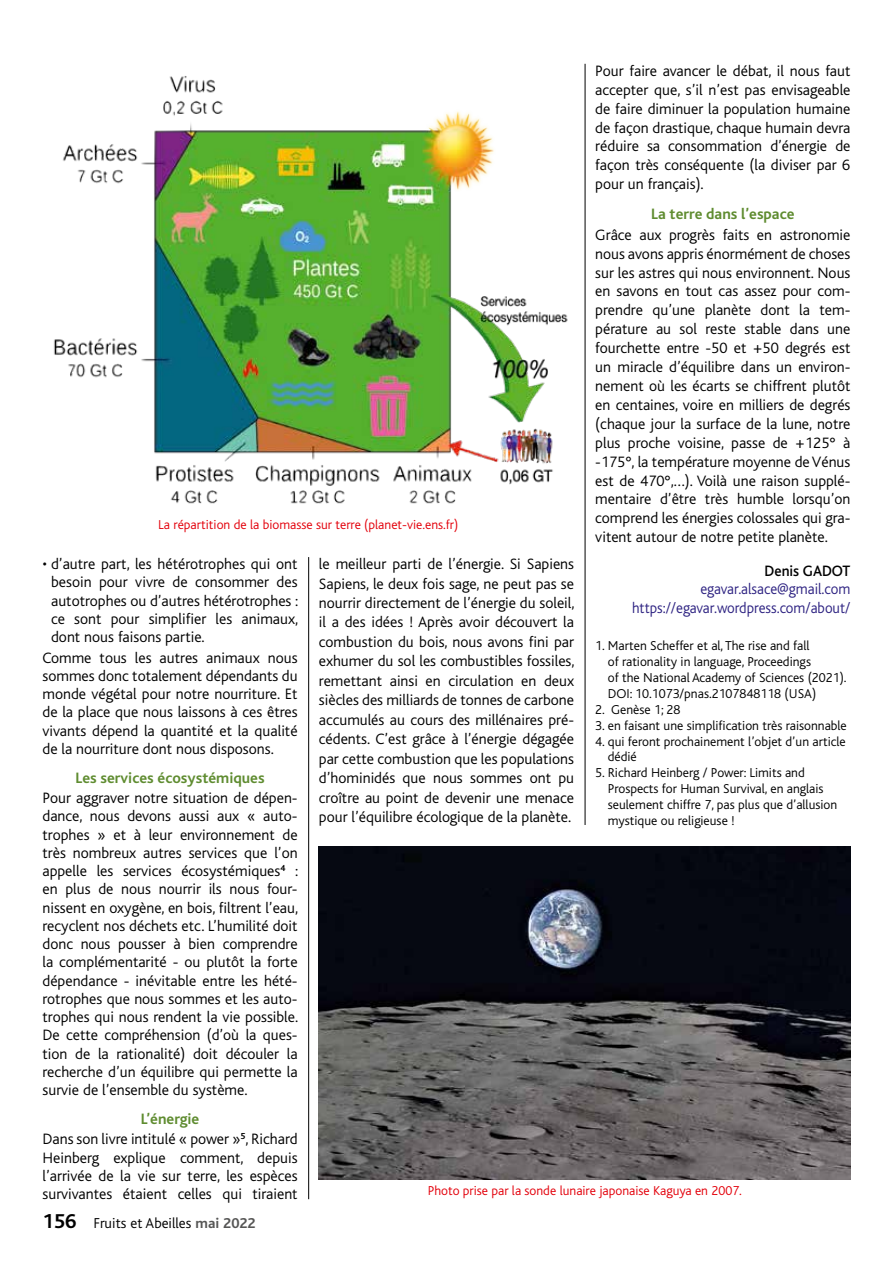
<style>
.page{position:relative;width:893px;height:1263px;background:#fff}
.page>*{position:absolute;margin:0;border:0;box-sizing:border-box;transform-origin:0 0}
.t1{font:300 15.75px/18.3px "Bliss";color:#000;text-align:justify}
.t2{font:300 15.75px/18.6px "Bliss";color:#2e2382;text-align:right;scale:.95 1}
.t3{font:700 15.75px "Bliss";color:#5f8c30}
.t4{font:500 15.75px "Bliss";color:#000;scale:.95 1}
.t5{font:300 15px "Bliss";color:#000}
.t6{font:300 13.5px/15.9px "Bliss";color:#000}
.t7{font:300 13.5px "Bliss";color:#e3000b}
.s1{font-weight:700;color:#5f8c30}
.s2{font-weight:700;font-size:21px}
.s3{font-weight:700;color:#565655}
</style>
<div class="page">
<hr style="left:308px;top:557px;width:1px;height:642px;background:#000">
<hr style="left:585px;top:64px;width:1px;height:761px;background:#000">
<img style="left:54px;top:76px;width:514px;height:428px">
<img style="left:319px;top:846px;width:531px;height:333px">
<p class="t1" style="left:595px;top:61px;width:257px;line-height:18.9px">Pour faire avancer le débat, il nous faut accepter que, s’il n’est pas envisageable de faire diminuer la population humaine de façon drastique, chaque humain devra réduire sa consommation d’énergie de façon très conséquente (la diviser par 6 pour un français).</p>
<p class="t3" style="left:651px;top:205px;width:145px">La terre dans l’espace</p>
<p class="t1" style="left:595px;top:225px;width:257px;line-height:18.9px">Grâce aux progrès faits en astronomie nous avons appris énormément de choses sur les astres qui nous environnent. Nous en savons en tout cas assez pour com&shy;prendre qu’une planète dont la tem&shy;pérature au sol reste stable dans une fourchette entre -50 et +50 degrés est un miracle d’équilibre dans un environ&shy;nement où les écarts se chiffrent plutôt en centaines, voire en milliers de degrés (chaque jour la surface de la lune, notre plus proche voisine, passe de +125° à -175°, la température moyenne de Vénus est de 470°,…). Voilà une raison supplé&shy;mentaire d’être très humble lorsqu’on comprend les énergies colossales qui gra&shy;vitent autour de notre petite planète.</p>
<p class="t4" style="left:765px;top:562px;width:92px">Denis GADOT</p>
<p class="t2" style="left:632px;top:580px;width:231px">egavar.alsace@gmail.com https://egavar.wordpress.com/about/</p>
<p class="t6" style="left:608px;top:638px;width:240px;text-indent:-13px">1. Marten Scheffer et al, The rise and fall<br>of rationality in language, Proceedings<br>of the National Academy of Sciences (2021).<br>DOI: 10.1073/pnas.2107848118 (USA)</p>
<p class="t6" style="left:595px;top:701px;width:87px">2. Genèse 1; 28</p>
<p class="t6" style="left:595px;top:717px;width:253px">3. en faisant une simplification très raisonnable</p>
<p class="t6" style="left:608px;top:733px;width:239px;text-indent:-13px">4. qui feront prochainement l’objet d’un article dédié</p>
<p class="t6" style="left:608px;top:765px;width:231px;text-indent:-13px">5. Richard Heinberg / Power: Limits and Prospects for Human Survival, en anglais seulement chiffre 7, pas plus que d’allusion mystique ou religieuse !</p>
<p class="t7" style="left:158px;top:517px;width:302px">La répartition de la biomasse sur terre (planet-vie.ens.fr)</p>
<p class="t1" style="left:319px;top:554px;width:257px;line-height:19.5px">le meilleur parti de l’énergie. Si Sapiens Sapiens, le deux fois sage, ne peut pas se nourrir directement de l’énergie du soleil, il a des idées ! Après avoir découvert la combustion du bois, nous avons fini par exhumer du sol les combustibles fossiles, remettant ainsi en circulation en deux siècles des milliards de tonnes de carbone accumulés au cours des millénaires pré&shy;cédents. C’est grâce à l’énergie dégagée par cette combustion que les populations d’hominidés que nous sommes ont pu croître au point de devenir une menace pour l’équilibre écologique de la planète.</p>
<p class="t1" style="left:51px;top:555px;width:249px;text-indent:-9px">• d’autre part, les hétérotrophes qui ont besoin pour vivre de consommer des autotrophes ou d’autres hétérotrophes : ce sont pour simplifier les animaux, dont nous faisons partie.</p>
<p class="t1" style="left:43px;top:648px;width:257px">Comme tous les autres animaux nous sommes donc totalement dépendants du monde végétal pour notre nourriture. Et de la place que nous laissons à ces êtres vivants dépend la quantité et la qualité de la nourriture dont nous disposons.</p>
<p class="t3" style="left:76px;top:769px;width:191px">Les services écosystémiques</p>
<p class="t1" style="left:43px;top:789px;width:257px">Pour aggraver notre situation de dépen&shy;dance, nous devons aussi aux « auto&shy;trophes » et à leur environnement de très nombreux autres services que l’on appelle les services écosystémiques<sup>4</sup> : en plus de nous nourrir ils nous four&shy;nissent en oxygène, en bois, filtrent l’eau, recyclent nos déchets etc. L’humilité doit donc nous pousser à bien comprendre la complémentarité - ou plutôt la forte dépendance - inévitable entre les hété&shy;rotrophes que nous sommes et les auto&shy;trophes qui nous rendent la vie possible.<br>De cette compréhension (d’où la ques&shy;tion de la rationalité) doit découler la recherche d’un équilibre qui permette la survie de l’ensemble du système.</p>
<p class="t1" style="left:43px;top:1109px;width:257px;line-height:20.4px;text-align:center"><span class="s1">L’énergie<br></span>Dans son livre intitulé « power »<sup>5</sup>, Richard</p>
<p class="t1" style="left:43px;top:1149px;width:257px">Heinberg explique comment, depuis l’arrivée de la vie sur terre, les espèces survivantes étaient celles qui tiraient</p>
<p class="t7" style="left:428px;top:1183px;width:316px">Photo prise par la sonde lunaire japonaise Kaguya en 2007.</p>
<p class="t5" style="left:43px;top:1216px;width:215px"><span class="s2">156</span> Fruits et Abeilles <span class="s3">mai 2022</span></p>
</div>
